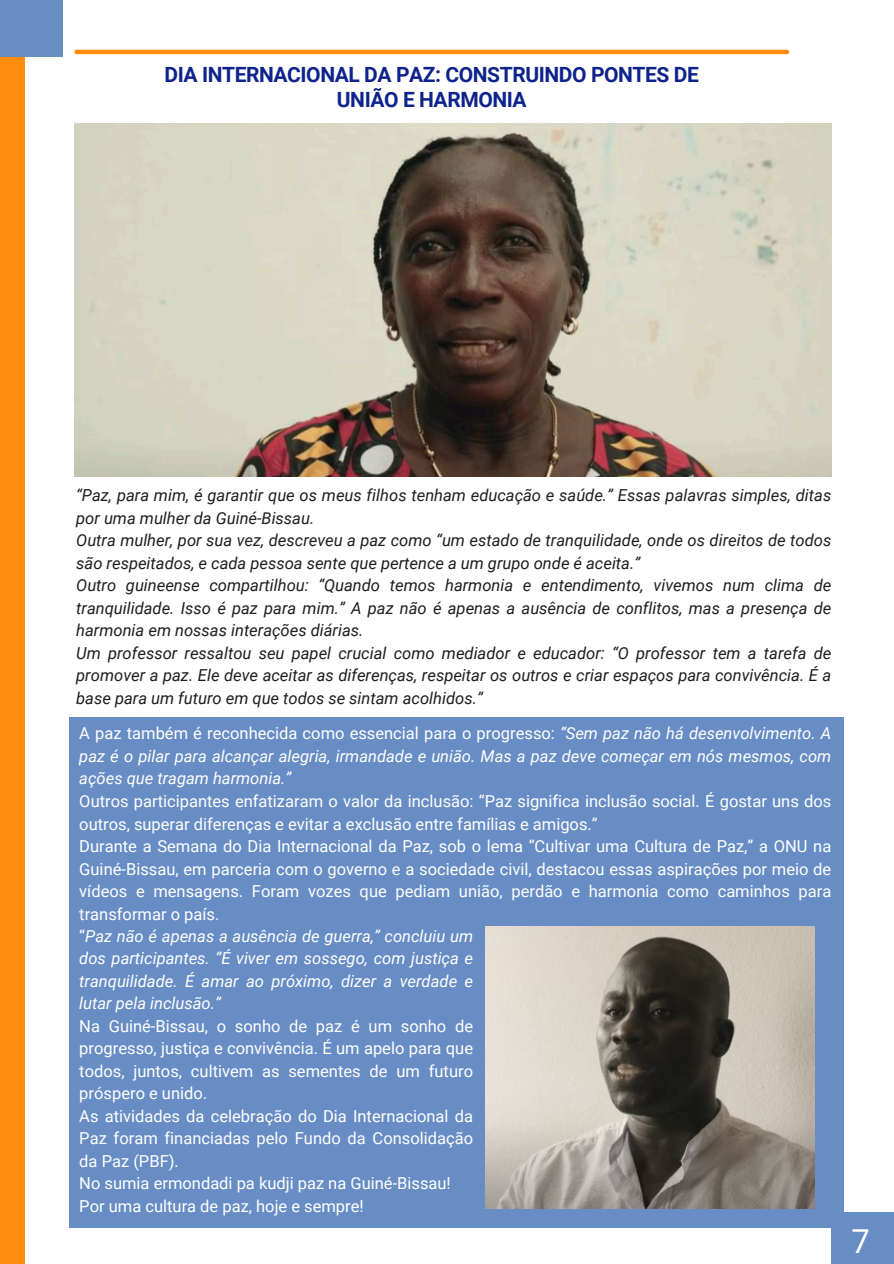
<style>
.page{position:relative;width:894px;height:1264px;background:#fff}
.page>*{position:absolute;margin:0;border:0;box-sizing:border-box;transform-origin:0 0}
.t1{font:33px "Open Sans";color:#fff}
.t2{font:700 21px/24.8px "Roboto";letter-spacing:-.02em;color:#0f238d;text-align:center}
.t3{font:16.5px/22.5px "Roboto";color:#fff;text-align:justify}
.t4{font:italic 16.5px/22.5px "Roboto";color:#1e1e1e}
.t5{font:italic 16.5px/22.5px "Roboto";color:#fff;text-align:justify}
.s1{font-style:normal}
</style>
<div class="page">
<div style="left:0;top:0;width:24px;height:1263px;background:#ff8d10"></div>
<img style="left:74px;top:124px;width:757px;height:353px">
<div style="left:0;top:0;width:63px;height:56px;background:#688dc5"></div>
<div style="left:831px;top:1212px;width:62px;height:51px;background:#688dc5"></div>
<div style="left:70px;top:716px;width:773px;height:511px;background:#688dc5"></div>
<img style="left:485px;top:926px;width:329px;height:282px">
<hr style="left:77px;top:50px;width:709px;height:4px;background:#ff8d10">
<p class="t2" style="left:164px;top:62px;width:535px">DIA INTERNACIONAL DA PAZ: CONSTRUINDO PONTES DE<br>UNIÃO E HARMONIA</p>
<p class="t4" style="left:76px;top:484px;width:756px">“Paz, para mim, é garantir que os meus filhos tenham educação e saúde.” Essas palavras simples, ditas por uma mulher da Guiné-Bissau.</p>
<p class="t4" style="left:76px;top:529px;width:756px">Outra mulher, por sua vez, descreveu a paz como “um estado de tranquilidade, onde os direitos de todos são respeitados, e cada pessoa sente que pertence a um grupo onde é aceita.”</p>
<p class="t4" style="left:76px;top:574px;width:756px;text-align:justify">Outro guineense compartilhou: “Quando temos harmonia e entendimento, vivemos num clima de tranquilidade. Isso é paz para mim.” A paz não é apenas a ausência de conflitos, mas a presença de harmonia em nossas interações diárias.</p>
<p class="t4" style="left:76px;top:641px;width:756px;text-align:justify">Um professor ressaltou seu papel crucial como mediador e educador: “O professor tem a tarefa de promover a paz. Ele deve aceitar as diferenças, respeitar os outros e criar espaços para convivência. É a base para um futuro em que todos se sintam acolhidos.”</p>
<p class="t5" style="left:79px;top:722px;width:753px"><span class="s1">A paz também é reconhecida como essencial para o progresso:</span> “Sem paz não há desenvolvimento. A paz é o pilar para alcançar alegria, irmandade e união. Mas a paz deve começar em nós mesmos, com ações que tragam harmonia.”</p>
<p class="t3" style="left:79px;top:790px;width:753px">Outros participantes enfatizaram o valor da inclusão: “Paz significa inclusão social. É gostar uns dos outros, superar diferenças e evitar a exclusão entre famílias e amigos.”</p>
<p class="t3" style="left:79px;top:835px;width:753px">Durante a Semana do Dia Internacional da Paz, sob o lema “Cultivar uma Cultura de Paz,” a ONU na Guiné-Bissau, em parceria com o governo e a sociedade civil, destacou essas aspirações por meio de vídeos e mensagens. Foram vozes que pediam união, perdão e harmonia como caminhos para transformar o país.</p>
<p class="t5" style="left:79px;top:924px;width:395px"><span class="s1">“</span>Paz não é apenas a ausência de guerra,” concluiu um dos participantes. “É viver em sossego, com justiça e tranquilidade. É amar ao próximo, dizer a verdade e lutar pela inclusão.”</p>
<p class="t3" style="left:79px;top:1014px;width:395px">Na Guiné-Bissau, o sonho de paz é um sonho de progresso, justiça e convivência. É um apelo para que todos, juntos, cultivem as sementes de um futuro próspero e unido.</p>
<p class="t3" style="left:79px;top:1104px;width:395px">As atividades da celebração do Dia Internacional da Paz foram financiadas pelo Fundo da Consolidação da Paz (PBF).</p>
<p class="t3" style="left:79px;top:1172px;width:373px">No sumia ermondadi pa kudji paz na Guiné-Bissau!</p>
<p class="t3" style="left:79px;top:1194px;width:286px">Por uma cultura de paz, hoje e sempre!</p>
<p class="t1" style="left:851px;top:1217px;width:20px">7</p>
</div>
